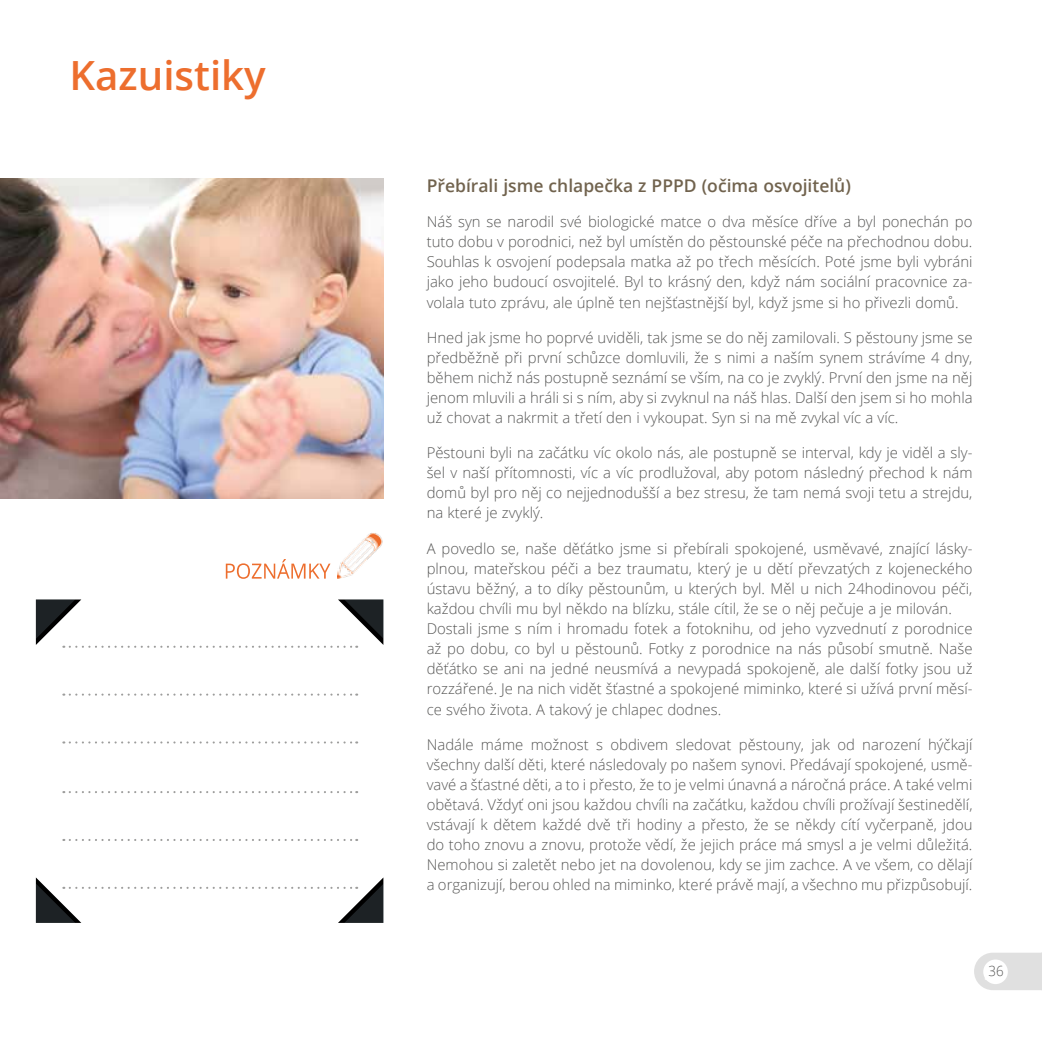
<style>
.page{position:relative;width:1042px;height:1042px;background:#fff}
.page>*{position:absolute;margin:0;border:0;box-sizing:border-box;transform-origin:0 0}
.t1{font:600 40.25px "Open Sans";color:#ed6e2e}
.t2{font:600 17.5px "Open Sans";color:#71634e}
.t3{font:300 14.88px/20.1px "Open Sans";color:#575756;text-align:justify}
.t4{font:300 14px "Open Sans";color:#575756;scale:.95 1}
.s1{font-weight:400;font-size:21px;color:#fff}
</style>
<div class="page">
<svg style="left:974px;top:952px;width:68px;height:38px;background:#e2e2e2"></svg>
<div style="left:983px;top:959px;width:25px;height:25px;background:#fff;border-radius:50%"></div>
<img style="left:0;top:179px;width:384px;height:320px">
<svg style="left:36px;top:599px;width:348px;height:49px"></svg>
<svg style="left:70px;top:693px;width:287px;height:2px"></svg>
<svg style="left:70px;top:741px;width:287px;height:2px"></svg>
<svg style="left:70px;top:791px;width:287px;height:2px"></svg>
<svg style="left:70px;top:839px;width:287px;height:2px"></svg>
<svg style="left:36px;top:877px;width:348px;height:46px"></svg>
<svg style="left:226px;top:559px;width:104px;height:20px"></svg>
<img style="left:337px;top:533px;width:46px;height:45px">
<h1 class="t1" style="left:69px;top:48px;width:198px">Kazuistiky</h1>
<p class="t2" style="left:427px;top:174px;width:426px">Přebírali jsme chlapečka z PPPD (očima osvojitelů)</p>
<p class="t3" style="left:427px;top:211px;width:547px">Náš syn se narodil své biologické matce o dva měsíce dříve a byl ponechán po tuto dobu v porodnici, než byl umístěn do pěstounské péče na přechodnou dobu.<br>Souhlas k osvojení podepsala matka až po třech měsících. Poté jsme byli vybráni jako jeho budoucí osvojitelé. Byl to krásný den, když nám sociální pracovnice za&shy;volala tuto zprávu, ale úplně ten nejšťastnější byl, když jsme si ho přivezli domů.</p>
<p class="t3" style="left:427px;top:327px;width:547px">Hned jak jsme ho poprvé uviděli, tak jsme se do něj zamilovali. S pěstouny jsme se předběžně při první schůzce domluvili, že s nimi a naším synem strávíme 4 dny, během nichž nás postupně seznámí se vším, na co je zvyklý. První den jsme na něj jenom mluvili a hráli si s ním, aby si zvyknul na náš hlas. Další den jsem si ho mohla už chovat a nakrmit a třetí den i vykoupat. Syn si na mě zvykal víc a víc.</p>
<p class="t3" style="left:427px;top:442px;width:547px">Pěstouni byli na začátku víc okolo nás, ale postupně se interval, kdy je viděl a sly&shy;šel v naší přítomnosti, víc a víc prodlužoval, aby potom následný přechod k nám domů byl pro něj co nejjednodušší a bez stresu, že tam nemá svoji tetu a strejdu, na které je zvyklý.</p>
<p class="t3" style="left:427px;top:538px;width:547px;text-align:left">A povedlo se, naše děťátko jsme si přebírali spokojené, usměvavé, znající lásky&shy;plnou, mateřskou péči a bez traumatu, který je u dětí převzatých z kojeneckého ústavu běžný, a to díky pěstounům, u kterých byl. Měl u nich 24hodinovou péči, každou chvíli mu byl někdo na blízku, stále cítil, že se o něj pečuje a je milován.<br>Dostali jsme s ním i hromadu fotek a fotoknihu, od jeho vyzvednutí z porodnice až po dobu, co byl u pěstounů. Fotky z porodnice na nás působí smutně. Naše děťátko se ani na jedné neusmívá a nevypadá spokojeně, ale další fotky jsou už rozzářené. Je na nich vidět šťastné a spokojené miminko, které si užívá první měsí&shy;ce svého života. A takový je chlapec dodnes.</p>
<p class="t3" style="left:427px;top:734px;width:547px">Nadále máme možnost s obdivem sledovat pěstouny, jak od narození hýčkají všechny další děti, které následovaly po našem synovi. Předávají spokojené, usmě&shy;vavé a šťastné děti, a to i přesto, že to je velmi únavná a náročná práce. A také velmi obětavá. Vždyť oni jsou každou chvíli na začátku, každou chvíli prožívají šestinedělí, vstávají k dětem každé dvě tři hodiny a přesto, že se někdy cítí vyčerpaně, jdou do toho znovu a znovu, protože vědí, že jejich práce má smysl a je velmi důležitá.<br>Nemohou si zaletět nebo jet na dovolenou, kdy se jim zachce. A ve všem, co dělají a organizují, berou ohled na miminko, které právě mají, a všechno mu přizpůsobují.</p>
<p class="t4" style="left:984px;top:962px;width:22px"><span class="s1">3</span>3 6</p>
</div>
